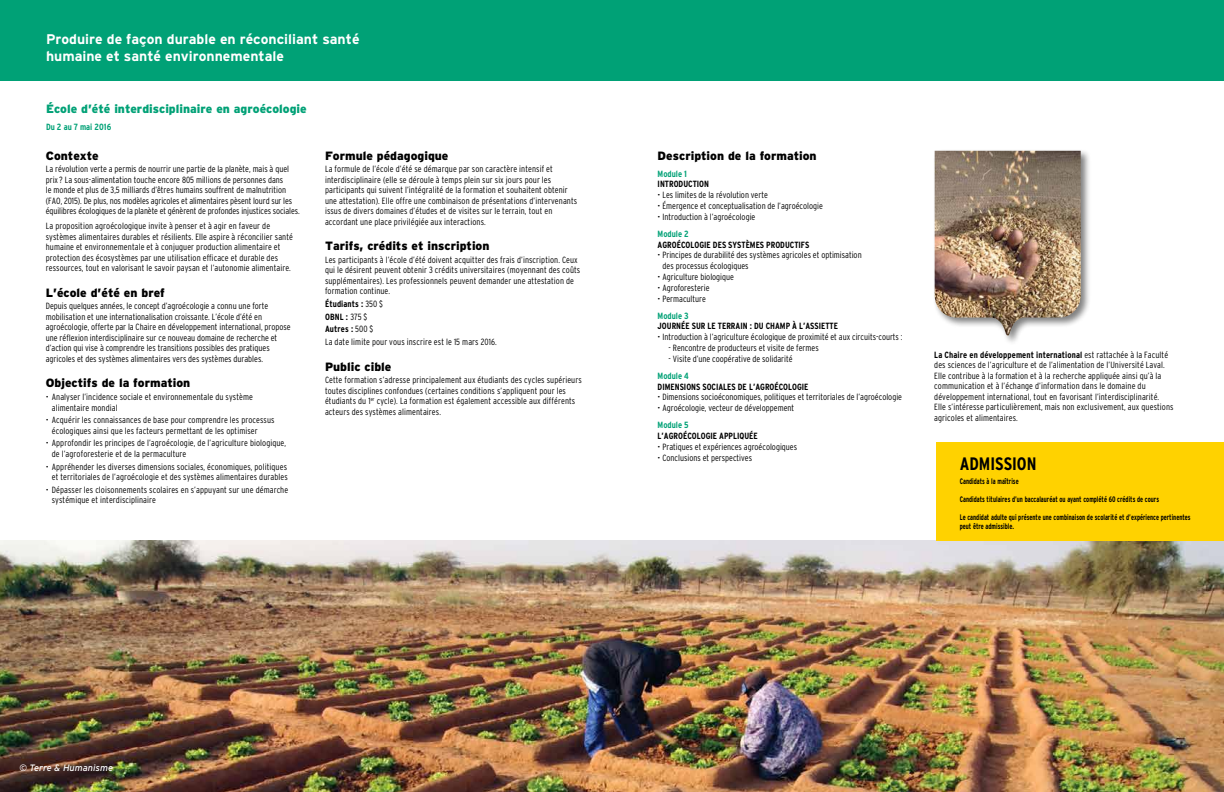
<style>
.page{position:relative;width:1224px;height:792px;background:#fff}
.page>*{position:absolute;margin:0;border:0;box-sizing:border-box;transform-origin:0 0}
.t1{font:700 condensed 18px "Interstate";color:#000}
.t2{font:700 14px/16.8px "Interstate";color:#fff}
.t3{font:900 12px "Interstate";color:#000}
.t4{font:900 12px "Interstate";color:#00a176}
.t5{font:italic 9.2px "Interstate";color:#fff}
.t6{font:300 condensed 9px/10.5px "Interstate";letter-spacing:.01em;color:#000}
.t7{font:700 condensed 9px "Interstate";color:#000}
.t8{font:700 condensed 9px "Interstate";color:#00a176}
.t9{font:700 condensed 8px/9px "Interstate";color:#000;scale:.83 1}
.s1{font-weight:700}
.s2{font-style:normal}
</style>
<div class="page">
<img style="left:0;top:541px;width:1224px;height:251px">
<div style="left:937px;top:442px;width:287px;height:99px;background:#ffd200"></div>
<div style="left:0;top:0;width:1224px;height:81px;background:#00a176"></div>
<div style="left:932px;top:148px;width:159px;height:198px;background:#000;opacity:.5"></div>
<img style="left:935px;top:151px;width:146px;height:185px">
<h2 class="t2" style="left:46px;top:31px;width:315px">Produire de façon durable en réconciliant santé humaine et santé environnementale</h2>
<h3 class="t4" style="left:46px;top:102px;width:262px">École d’été interdisciplinaire en agroécologie</h3>
<p class="t8" style="left:46px;top:122px;width:67px">Du 2 au 7 mai 2016</p>
<h3 class="t3" style="left:46px;top:149px;width:54px">Contexte</h3>
<p class="t6" style="left:46px;top:164px;width:255px">La révolution verte a permis de nourrir une partie de la planète, mais à quel prix ? La sous-alimentation touche encore 805 millions de personnes dans<br>le monde et plus de 3,5 milliards d’êtres humains souffrent de malnutrition (FAO, 2015). De plus, nos modèles agricoles et alimentaires pèsent lourd sur les équilibres écologiques de la planète et génèrent de profondes injustices sociales.</p>
<p class="t6" style="left:46px;top:221px;width:249px">La proposition agroécologique invite à penser et à agir en faveur de systèmes alimentaires durables et résilients. Elle aspire à réconcilier santé humaine et environnementale et à conjuguer production alimentaire et protection des écosystèmes par une utilisation efficace et durable des ressources, tout en valorisant le savoir paysan et l’autonomie alimentaire.</p>
<h3 class="t3" style="left:46px;top:286px;width:121px">L’école d’été en bref</h3>
<p class="t6" style="left:46px;top:301px;width:246px">Depuis quelques années, le concept d’agroécologie a connu une forte mobilisation et une internationalisation croissante. L’école d’été en agroécologie, offerte par la Chaire en développement international, propose une réflexion interdisciplinaire sur ce nouveau domaine de recherche et d’action qui vise à comprendre les transitions possibles des pratiques agricoles et des systèmes alimentaires vers des systèmes durables.</p>
<h3 class="t3" style="left:46px;top:376px;width:146px">Objectifs de la formation</h3>
<p class="t6" style="left:52px;top:392px;width:203px;text-indent:-6px">• Analyser l’incidence sociale et environnementale du système alimentaire mondial</p>
<p class="t6" style="left:52px;top:415px;width:224px;text-indent:-6px">• Acquérir les connaissances de base pour comprendre les processus écologiques ainsi que les facteurs permettant de les optimiser</p>
<p class="t6" style="left:52px;top:438px;width:236px;text-indent:-6px">• Approfondir les principes de l’agroécologie, de l’agriculture biologique, de l’agroforesterie et de la permaculture</p>
<p class="t6" style="left:46px;top:461px;width:243px;text-align:right">• Appréhender les diverses dimensions sociales, économiques, politiques et territoriales de l’agroécologie et des systèmes alimentaires durables</p>
<p class="t6" style="left:52px;top:484px;width:238px;text-indent:-6px">• Dépasser les cloisonnements scolaires en s’appuyant sur une démarche systémique et interdisciplinaire</p>
<h3 class="t3" style="left:325px;top:149px;width:125px">Formule pédagogique</h3>
<p class="t6" style="left:325px;top:164px;width:254px">La formule de l’école d’été se démarque par son caractère intensif et interdisciplinaire (elle se déroule à temps plein sur six jours pour les participants qui suivent l’intégralité de la formation et souhaitent obtenir une attestation). Elle offre une combinaison de présentations d’intervenants issus de divers domaines d’études et de visites sur le terrain, tout en accordant une place privilégiée aux interactions.</p>
<h3 class="t3" style="left:325px;top:239px;width:166px">Tarifs, crédits et inscription</h3>
<p class="t6" style="left:325px;top:254px;width:257px">Les participants à l’école d’été doivent acquitter des frais d’inscription. Ceux qui le désirent peuvent obtenir 3 crédits universitaires (moyennant des coûts supplémentaires). Les professionnels peuvent demander une attestation de formation continue.</p>
<p class="t6" style="left:325px;top:298px;width:173px;line-height:12.7px"><span class="s1">Étudiants :</span> 350 $<br><span class="s1">OBNL :</span> 375 $<br><span class="s1">Autres :</span> 500 $<br>La date limite pour vous inscrire est le 15 mars 2016.</p>
<h3 class="t3" style="left:325px;top:360px;width:68px">Public cible</h3>
<p class="t6" style="left:325px;top:375px;width:258px">Cette formation s’adresse principalement aux étudiants des cycles supérieurs toutes disciplines confondues (certaines conditions s’appliquent pour les étudiants du 1<sup>er</sup> cycle). La formation est également accessible aux différents acteurs des systèmes alimentaires.</p>
<h3 class="t3" style="left:658px;top:149px;width:161px">Description de la formation</h3>
<p class="t8" style="left:658px;top:168px;width:31px">Module 1</p>
<p class="t7" style="left:658px;top:179px;width:53px">INTRODUCTION</p>
<p class="t6" style="left:658px;top:190px;width:112px">• Les limites de la révolution verte</p>
<p class="t6" style="left:658px;top:201px;width:167px">• Émergence et conceptualisation de l’agroécologie</p>
<p class="t6" style="left:658px;top:211px;width:99px">• Introduction à l’agroécologie</p>
<p class="t8" style="left:658px;top:229px;width:33px">Module 2</p>
<p class="t7" style="left:658px;top:239px;width:153px">AGROÉCOLOGIE DES SYSTÈMES PRODUCTIFS</p>
<p class="t6" style="left:663px;top:250px;width:201px;line-height:10.8px;text-indent:-5px">• Principes de durabilité des systèmes agricoles et optimisation des processus écologiques</p>
<p class="t6" style="left:658px;top:272px;width:78px">• Agriculture biologique</p>
<p class="t6" style="left:658px;top:282px;width:53px">• Agroforesterie</p>
<p class="t6" style="left:658px;top:293px;width:50px">• Permaculture</p>
<p class="t8" style="left:658px;top:310px;width:33px">Module 3</p>
<p class="t7" style="left:658px;top:321px;width:182px">JOURNÉE SUR LE TERRAIN : DU CHAMP À L’ASSIETTE</p>
<p class="t6" style="left:658px;top:332px;width:246px">• Introduction à l’agriculture écologique de proximité et aux circuits-courts :</p>
<p class="t6" style="left:669px;top:343px;width:152px">- Rencontre de producteurs et visite de fermes</p>
<p class="t6" style="left:669px;top:353px;width:125px">- Visite d’une coopérative de solidarité</p>
<p class="t8" style="left:658px;top:371px;width:33px">Module 4</p>
<p class="t7" style="left:658px;top:381px;width:152px">DIMENSIONS SOCIALES DE L’AGROÉCOLOGIE</p>
<p class="t6" style="left:658px;top:392px;width:246px">• Dimensions socioéconomiques, politiques et territoriales de l’agroécologie</p>
<p class="t6" style="left:658px;top:403px;width:138px">• Agroécologie, vecteur de développement</p>
<p class="t8" style="left:658px;top:420px;width:33px">Module 5</p>
<p class="t7" style="left:658px;top:431px;width:102px">L’AGROÉCOLOGIE APPLIQUÉE</p>
<p class="t6" style="left:658px;top:441px;width:141px">• Pratiques et expériences agroécologiques</p>
<p class="t6" style="left:658px;top:452px;width:96px">• Conclusions et perspectives</p>
<p class="t6" style="left:934px;top:349px;width:241px"><span class="s1">La Chaire en développement international</span> est rattachée à la Faculté des sciences de l’agriculture et de l’alimentation de l’Université Laval.<br>Elle contribue à la formation et à la recherche appliquée ainsi qu’à la communication et à l’échange d’information dans le domaine du développement international, tout en favorisant l’interdisciplinarité.<br>Elle s’intéresse particulièrement, mais non exclusivement, aux questions agricoles et alimentaires.</p>
<h1 class="t1" style="left:960px;top:453px;width:78px">ADMISSION</h1>
<p class="t9" style="left:960px;top:476px;width:73px">Candidats à la maîtrise</p>
<p class="t9" style="left:960px;top:494px;width:242px">Candidats titulaires d’un baccalauréat ou ayant complété 60 crédits de cours</p>
<p class="t9" style="left:960px;top:512px;width:280px">Le candidat adulte qui présente une combinaison de scolarité et d’expérience pertinentes peut être admissible.</p>
<p class="t5" style="left:19px;top:762px;width:95px"><span class="s2">©</span> Terre &amp; Humanisme</p>
</div>
